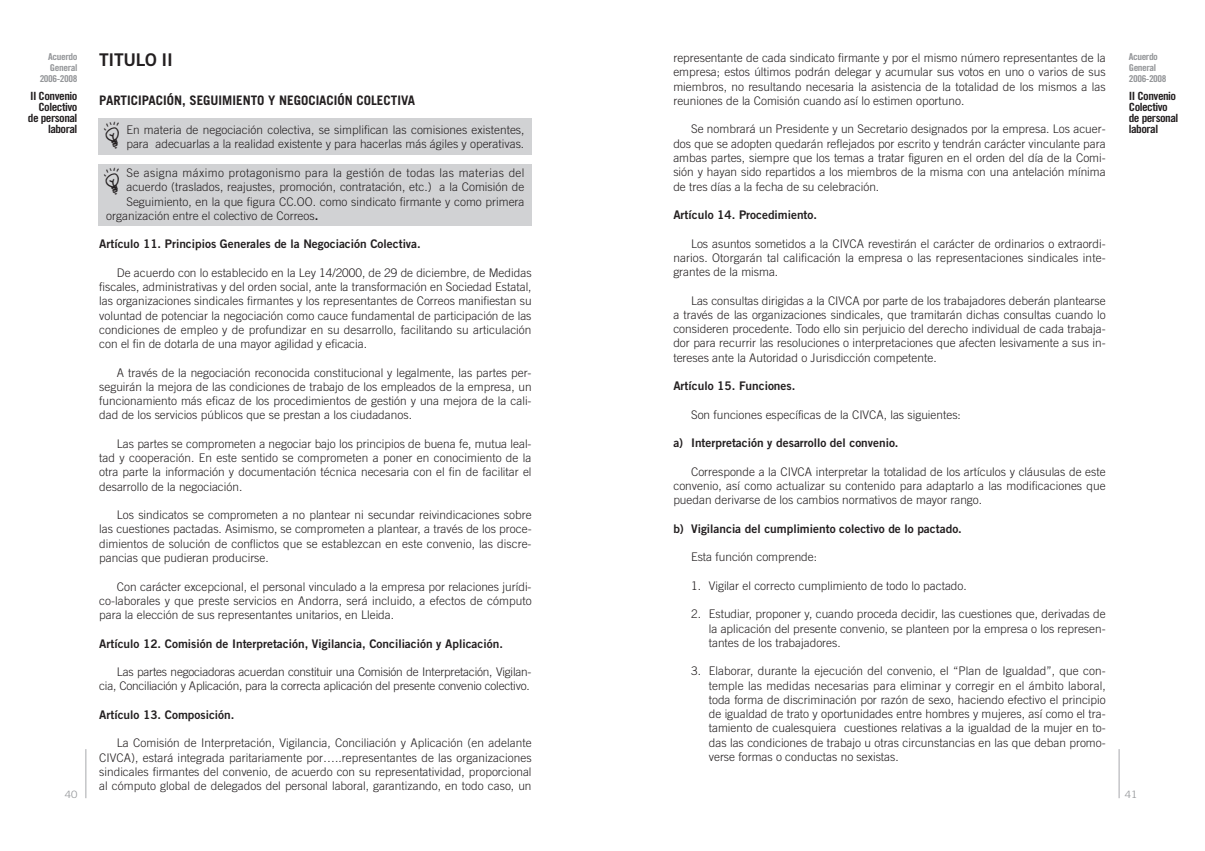
<style>
.page{position:relative;width:1205px;height:851px;background:#fff}
.page>*{position:absolute;margin:0;border:0;box-sizing:border-box;transform-origin:0 0}
.t1{font:17.5px "Trade Gothic LT Std Bd 2";letter-spacing:-.02em;color:#231f20}
.t2{font:700 13.12px "Trade Gothic LT Std";color:#231f20}
.t3{font:300 11.88px/14.2px "Trade Gothic LT Std";color:#231f20;text-align:justify}
.t4{font:11.88px "Trade Gothic LT Std Bd 2";color:#231f20}
.t5{font:300 11.88px "Trade Gothic LT Std";letter-spacing:.03em;color:#231f20}
.t6{font:11.38px/11px "Trade Gothic LT Std Bd Cn 20";letter-spacing:-.04em;color:#231f20;scale:1.12 1}
.t7{font:300 10.12px "Trade Gothic LT Std";color:#939598;scale:1.12 1}
.t8{font:9.38px/11px "Trade Gothic LT Std Bd Cn 20";letter-spacing:-.04em;color:#939598;scale:1.12 1}
.s1{font-family:"Trade Gothic LT Std Bd 2";font-weight:400}
</style>
<div class="page">
<div style="left:99px;top:164px;width:432px;height:62px;background:#d1d2d4"></div>
<div style="left:99px;top:119px;width:432px;height:36px;background:#d1d2d4"></div>
<hr style="left:1119px;top:749px;width:1px;height:49px;background:#a8a9ad">
<hr style="left:86px;top:749px;width:1px;height:49px;background:#a8a9ad">
<p class="t8" style="left:40px;top:52px;width:35px;text-align:right">Acuerdo<br>General<br>2006-2008</p>
<p class="t6" style="left:28px;top:92px;width:46px;text-align:right">II Convenio<br>Colectivo de personal laboral</p>
<p class="t7" style="left:65px;top:790px;width:13px">40</p>
<h1 class="t1" style="left:99px;top:54px;width:75px">TITULO II</h1>
<p class="t2" style="left:99px;top:96px;width:317px">PARTICIPACIÓN, SEGUIMIENTO Y NEGOCIACIÓN COLECTIVA</p>
<p class="t3" style="left:126px;top:124px;width:400px">En materia de negociación colectiva, se simplifican las comisiones existentes, para adecuarlas a la realidad existente y para hacerlas más ágiles y operativas.</p>
<p class="t5" style="left:126px;top:168px;width:399px">Se asigna máximo protagonismo para la gestión de todas las materias del</p>
<p class="t3" style="left:126px;top:181px;width:399px">acuerdo (traslados, reajustes, promoción, contratación, etc.) a la Comisión de</p>
<p class="t3" style="left:126px;top:195px;width:399px">Seguimiento, en la que figura CC.OO. como sindicato firmante y como primera</p>
<p class="t3" style="left:106px;top:209px;width:214px">organización entre el colectivo de Correos<span class="s1">.</span></p>
<p class="t4" style="left:99px;top:240px;width:323px">Artículo 11. Principios Generales de la Negociación Colectiva.</p>
<p class="t3" style="left:99px;top:266px;width:434px;text-indent:18px">De acuerdo con lo establecido en la Ley 14/2000, de 29 de diciembre, de Medidas fiscales, administrativas y del orden social, ante la transformación en Sociedad Estatal, las organizaciones sindicales firmantes y los representantes de Correos manifiestan su voluntad de potenciar la negociación como cauce fundamental de participación de las condiciones de empleo y de profundizar en su desarrollo, facilitando su articulación con el fin de dotarla de una mayor agilidad y eficacia.</p>
<p class="t3" style="left:99px;top:366px;width:434px;text-indent:18px">A través de la negociación reconocida constitucional y legalmente, las partes per&shy;seguirán la mejora de las condiciones de trabajo de los empleados de la empresa, un funcionamiento más eficaz de los procedimientos de gestión y una mejora de la cali&shy;dad de los servicios públicos que se prestan a los ciudadanos.</p>
<p class="t3" style="left:99px;top:437px;width:434px;text-indent:18px">Las partes se comprometen a negociar bajo los principios de buena fe, mutua leal&shy;tad y cooperación. En este sentido se comprometen a poner en conocimiento de la otra parte la información y documentación técnica necesaria con el fin de facilitar el desarrollo de la negociación.</p>
<p class="t3" style="left:99px;top:509px;width:434px;text-indent:18px">Los sindicatos se comprometen a no plantear ni secundar reivindicaciones sobre las cuestiones pactadas. Asimismo, se comprometen a plantear, a través de los proce&shy;dimientos de solución de conflictos que se establezcan en este convenio, las discre&shy;pancias que pudieran producirse.</p>
<p class="t3" style="left:99px;top:580px;width:434px;text-indent:18px">Con carácter excepcional, el personal vinculado a la empresa por relaciones jurídi&shy;co-laborales y que preste servicios en Andorra, será incluido, a efectos de cómputo para la elección de sus representantes unitarios, en Lleida.</p>
<p class="t4" style="left:99px;top:639px;width:405px">Artículo 12. Comisión de Interpretación, Vigilancia, Conciliación y Aplicación.</p>
<p class="t3" style="left:99px;top:665px;width:434px;text-align:right">Las partes negociadoras acuerdan constituir una Comisión de Interpretación, Vigilan&shy;cia, Conciliación y Aplicación, para la correcta aplicación del presente convenio colectivo.</p>
<p class="t4" style="left:99px;top:710px;width:137px">Artículo 13. Composición.</p>
<p class="t3" style="left:99px;top:737px;width:434px;text-indent:18px">La Comisión de Interpretación, Vigilancia, Conciliación y Aplicación (en adelante CIVCA), estará integrada paritariamente por…..representantes de las organizaciones sindicales firmantes del convenio, de acuerdo con su representatividad, proporcional al cómputo global de delegados del personal laboral, garantizando, en todo caso, un</p>
<p class="t3" style="left:673px;top:52px;width:434px">representante de cada sindicato firmante y por el mismo número representantes de la empresa; estos últimos podrán delegar y acumular sus votos en uno o varios de sus miembros, no resultando necesaria la asistencia de la totalidad de los mismos a las reuniones de la Comisión cuando así lo estimen oportuno.</p>
<p class="t3" style="left:673px;top:123px;width:434px;text-indent:18px">Se nombrará un Presidente y un Secretario designados por la empresa. Los acuer&shy;dos que se adopten quedarán reflejados por escrito y tendrán carácter vinculante para ambas partes, siempre que los temas a tratar figuren en el orden del día de la Comi&shy;sión y hayan sido repartidos a los miembros de la misma con una antelación mínima de tres días a la fecha de su celebración.</p>
<p class="t4" style="left:673px;top:210px;width:145px">Artículo 14. Procedimiento.</p>
<p class="t3" style="left:673px;top:237px;width:434px;text-indent:18px">Los asuntos sometidos a la CIVCA revestirán el carácter de ordinarios o extraordi&shy;narios. Otorgarán tal calificación la empresa o las representaciones sindicales inte&shy;grantes de la misma.</p>
<p class="t3" style="left:673px;top:294px;width:434px;text-indent:18px">Las consultas dirigidas a la CIVCA por parte de los trabajadores deberán plantearse a través de las organizaciones sindicales, que tramitarán dichas consultas cuando lo consideren procedente. Todo ello sin perjuicio del derecho individual de cada trabaja&shy;dor para recurrir las resoluciones o interpretaciones que afecten lesivamente a sus in&shy;tereses ante la Autoridad o Jurisdicción competente.</p>
<p class="t4" style="left:673px;top:381px;width:124px">Artículo 15. Funciones.</p>
<p class="t3" style="left:691px;top:408px;width:271px">Son funciones específicas de la CIVCA, las siguientes:</p>
<p class="t4" style="left:673px;top:438px;width:227px">a) Interpretación y desarrollo del convenio.</p>
<p class="t3" style="left:673px;top:465px;width:434px;text-indent:18px">Corresponde a la CIVCA interpretar la totalidad de los artículos y cláusulas de este convenio, así como actualizar su contenido para adaptarlo a las modificaciones que puedan derivarse de los cambios normativos de mayor rango.</p>
<p class="t4" style="left:673px;top:524px;width:290px">b) Vigilancia del cumplimiento colectivo de lo pactado.</p>
<p class="t3" style="left:691px;top:551px;width:128px">Esta función comprende:</p>
<p class="t3" style="left:691px;top:579px;width:277px">1. Vigilar el correcto cumplimiento de todo lo pactado.</p>
<p class="t3" style="left:709px;top:608px;width:398px;text-indent:-18px">2. Estudiar, proponer y, cuando proceda decidir, las cuestiones que, derivadas de la aplicación del presente convenio, se planteen por la empresa o los represen&shy;tantes de los trabajadores.</p>
<p class="t3" style="left:709px;top:665px;width:398px;text-indent:-18px">3. Elaborar, durante la ejecución del convenio, el “Plan de Igualdad”, que con&shy;temple las medidas necesarias para eliminar y corregir en el ámbito laboral, toda forma de discriminación por razón de sexo, haciendo efectivo el principio de igualdad de trato y oportunidades entre hombres y mujeres, así como el tra&shy;tamiento de cualesquiera cuestiones relativas a la igualdad de la mujer en to&shy;das las condiciones de trabajo u otras circunstancias en las que deban promo&shy;verse formas o conductas no sexistas.</p>
<p class="t8" style="left:1129px;top:52px;width:35px">Acuerdo<br>General<br>2006-2008</p>
<p class="t6" style="left:1129px;top:92px;width:46px">II Convenio<br>Colectivo de personal laboral</p>
<p class="t7" style="left:1125px;top:790px;width:13px">41</p>
</div>
